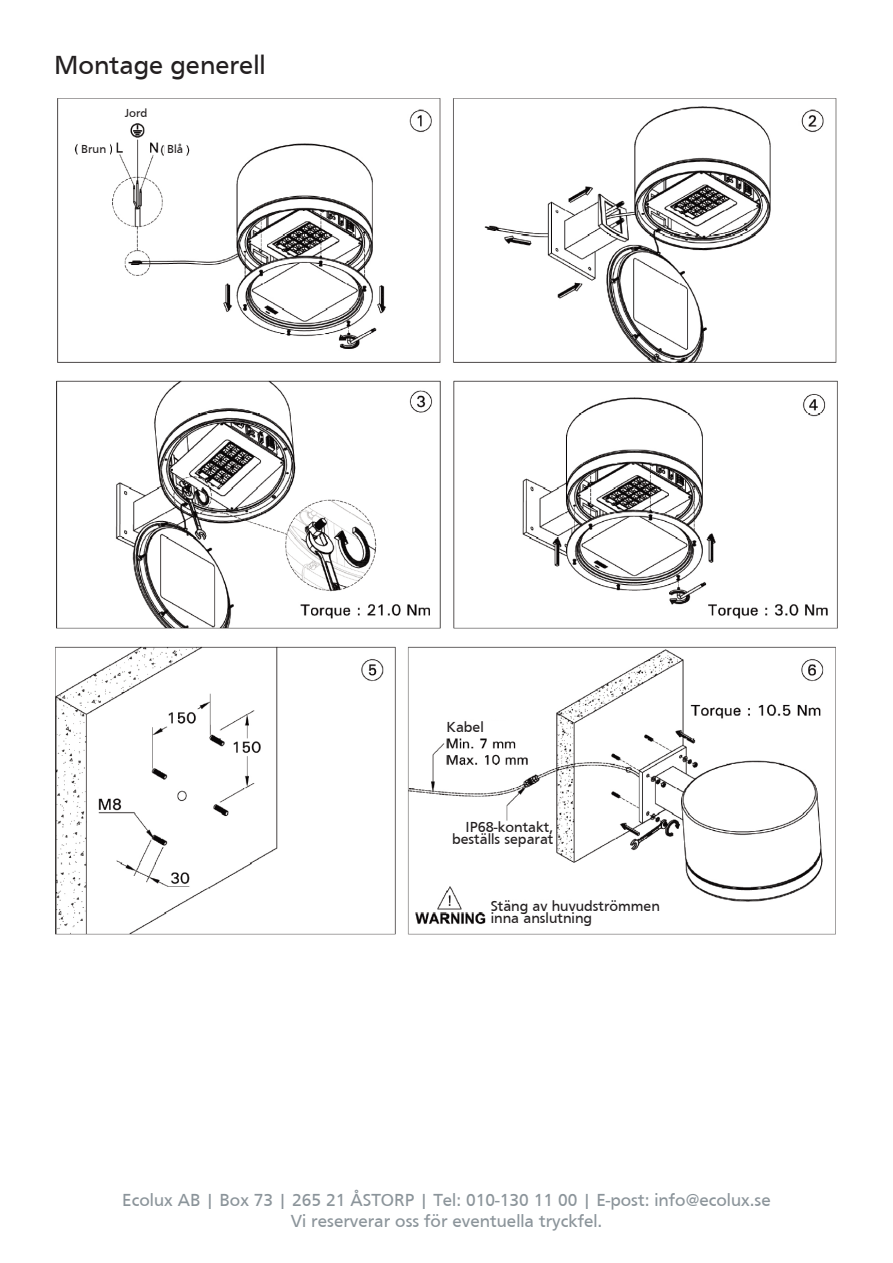
<style>
.page{position:relative;width:893px;height:1263px;background:#fff}
.page>*{position:absolute;margin:0;border:0;box-sizing:border-box;transform-origin:0 0}
.Generell_text{font:27px "Frutiger";color:#231f20}
.t1{font:18px/21.6px "Frutiger";color:#8b949a;text-align:center}
.t2{font:15px/12px "Frutiger";color:#231f20}
.t3{font:12px "Frutiger";color:#231f20}
</style>
<div class="page">
<img style="left:57px;top:98px;width:780px;height:265px">
<img style="left:56px;top:380px;width:782px;height:249px">
<img style="left:55px;top:646px;width:781px;height:289px">
<div style="left:78px;top:144px;width:31px;height:11px;background:#fff"></div>
<div style="left:165px;top:144px;width:21px;height:11px;background:#fff"></div>
<div style="left:94px;top:108px;width:85px;height:15px;background:#fff"></div>
<div style="left:301px;top:846px;width:90px;height:83px;background:#fff"></div>
<div style="left:447px;top:721px;width:78px;height:15px;background:#fff"></div>
<div style="left:491px;top:900px;width:186px;height:29px;background:#fff"></div>
<div style="left:424px;top:821px;width:129px;height:29px;background:#fff"></div>
<p class="Generell_text" style="left:54px;top:49px;width:213px">Montage generell</p>
<p class="t3" style="left:125px;top:106px;width:24px">Jord</p>
<p class="t3" style="left:81px;top:142px;width:26px">Brun</p>
<p class="t3" style="left:167px;top:142px;width:18px">Blå</p>
<p class="t2" style="left:447px;top:721px;width:39px">Kabel</p>
<p class="t2" style="left:466px;top:821px;width:89px">IP68-kontakt,</p>
<p class="t2" style="left:452px;top:833px;width:103px">beställs separat</p>
<p class="t2" style="left:491px;top:899px;width:171px">Stäng av huvudströmmen inna anslutning</p>
<p class="t1" style="left:122px;top:1189px;width:650px">Ecolux AB | Box 73 | 265 21 ÅSTORP | Tel: 010-130 11 00 | E-post: info@ecolux.se<br>Vi reserverar oss för eventuella tryckfel.</p>
</div>
